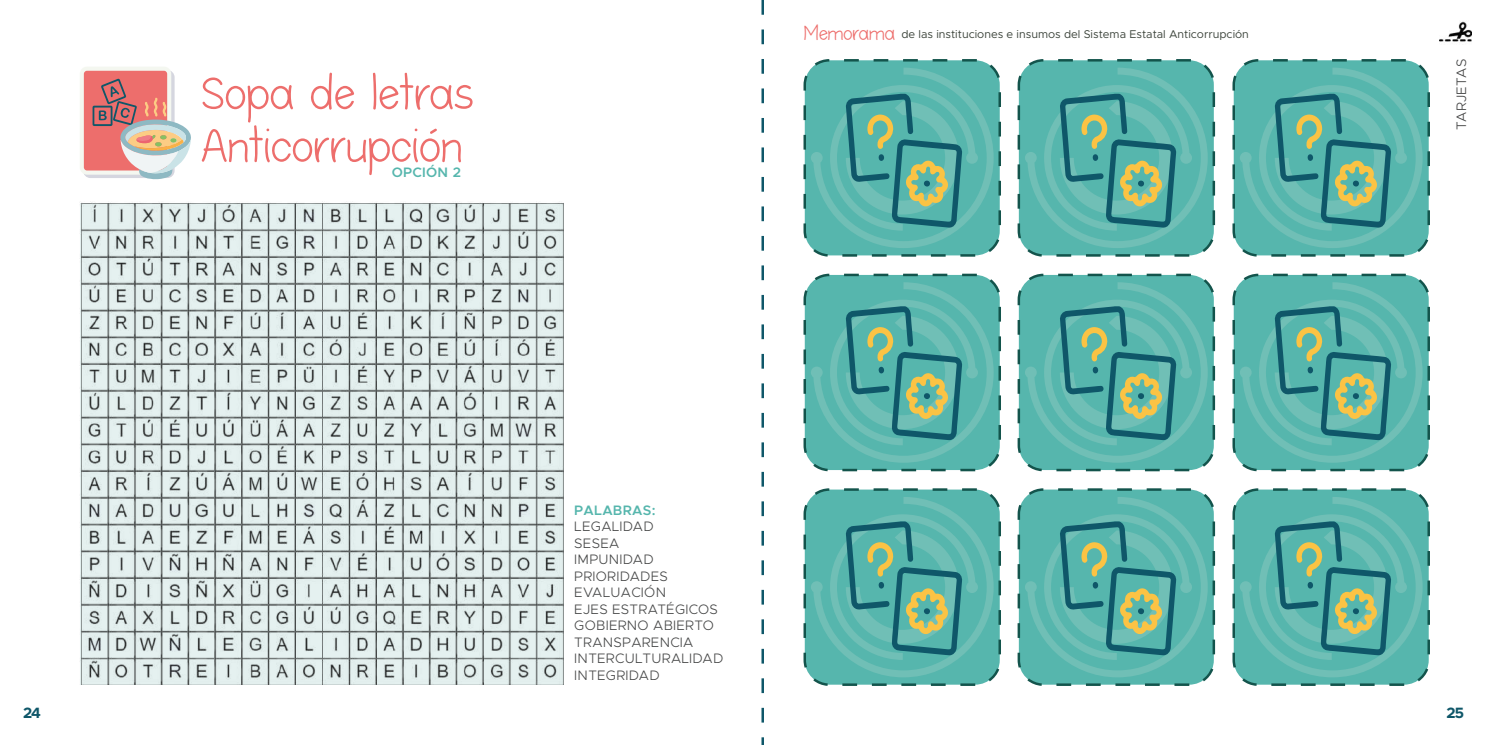
<style>
.page{position:relative;width:1489px;height:745px;background:#fff}
.page>*{position:absolute;margin:0;border:0;box-sizing:border-box;transform-origin:0 0}
.t1{font:62.5px/52.5px "Story Lens";color:#ed6e6c}
.t2{font:26.25px "Story Lens";color:#ed6e6c}
.t3{font:700 15px "Metropolis";color:#0f5769}
.t4{font:300 13.75px/16.5px "Metropolis";letter-spacing:.02em;color:#444545}
.t5{font:600 13.75px "Metropolis";letter-spacing:.02em;color:#56b6ad}
.t6{font:11.25px "Metropolis";color:#3c443b}
</style>
<div class="page">
<svg style="left:803px;top:59px;width:197px;height:197px"></svg>
<div style="left:923px;top:180px;width:7px;height:6px;background:#0f5769;border-radius:50%"></div>
<svg style="left:1017px;top:59px;width:197px;height:197px"></svg>
<svg style="left:1232px;top:59px;width:197px;height:197px"></svg>
<svg style="left:803px;top:273px;width:197px;height:198px"></svg>
<div style="left:923px;top:393px;width:7px;height:6px;background:#0f5769;border-radius:50%"></div>
<svg style="left:1017px;top:273px;width:197px;height:198px"></svg>
<svg style="left:1232px;top:273px;width:197px;height:198px"></svg>
<svg style="left:803px;top:488px;width:197px;height:197px"></svg>
<svg style="left:1017px;top:488px;width:197px;height:197px"></svg>
<svg style="left:1232px;top:488px;width:197px;height:197px"></svg>
<svg style="left:761px;top:0;width:3px;height:744px"></svg>
<img style="left:1439px;top:21px;width:31px;height:21px">
<img style="left:80px;top:201px;width:483px;height:483px">
<div style="left:80px;top:67px;width:91px;height:107px;background:linear-gradient(to right,#f4f6ef,#f4f7f0);border-radius:7px"></div>
<div style="left:84px;top:71px;width:83px;height:99px;background:#ed6e6c;border-radius:3px"></div>
<svg style="left:93px;top:78px;width:98px;height:102px"></svg>
<h1 class="t1" style="left:201px;top:66px;width:274px">Sopa de letras<br>Anticorrupción</h1>
<p class="t5" style="left:392px;top:164px;width:71px">OPCIÓN 2</p>
<h2 class="t2" style="left:803px;top:20px;width:93px">Memorama</h2>
<p class="t6" style="left:901px;top:27px;width:349px">de las instituciones e insumos del Sistema Estatal Anticorrupción</p>
<p class="t5" style="left:574px;top:501px;width:83px">PALABRAS:</p>
<p class="t4" style="left:574px;top:518px;width:151px">LEGALIDAD<br>SESEA<br>IMPUNIDAD<br>PRIORIDADES<br>EVALUACIÓN<br>EJES ESTRATÉGICOS<br>GOBIERNO ABIERTO<br>TRANSPARENCIA<br>INTERCULTURALIDAD<br>INTEGRIDAD</p>
<p class="t4" style="left:1452px;top:130px;width:72px;rotate:-90deg">TARJETAS</p>
<p class="t3" style="left:23px;top:703px;width:19px">24</p>
<p class="t3" style="left:1446px;top:703px;width:19px">25</p>
</div>
